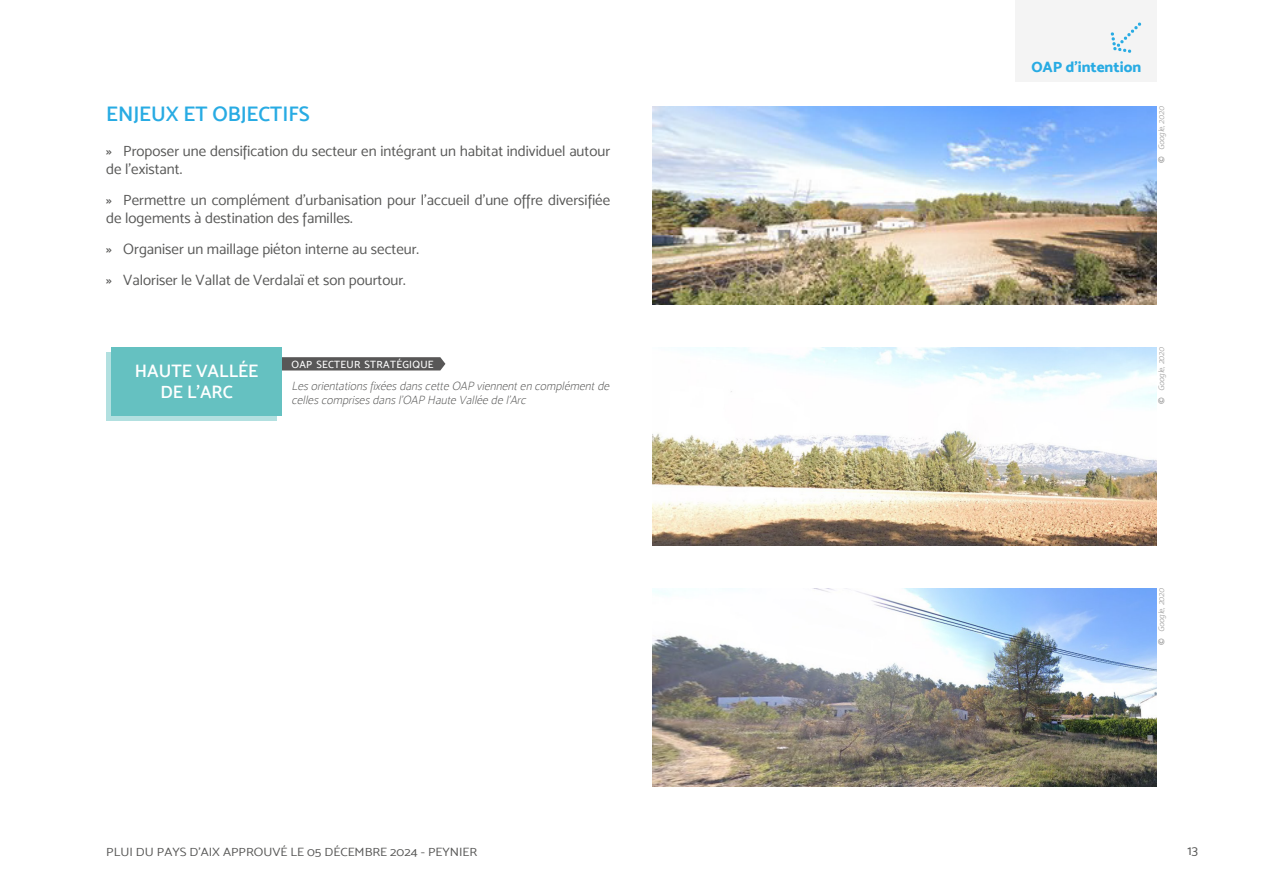
<style>
.page{position:relative;width:1263px;height:893px;background:#fff}
.page>*{position:absolute;margin:0;border:0;box-sizing:border-box;transform-origin:0 0}
.Titre_3_-_bleu{font:21px "Mosk Semi Bold 600";color:#28abe3}
.symbole3{font:18px/21.6px "Mosk Semi Bold 600";color:#fff;text-align:center}
.t1{font:15px/18px "Mosk Normal 400";color:#575756}
.t2{font:15px "Mosk Extra Bold 800";color:#28abe3}
.t3{font:13.5px "Mosk Normal 400";color:#575756}
.symbole_2{font:italic 12px/14.4px "Mosk Thin 100";color:#575756}
.t4{font:12px "Mosk Normal 400";color:#575756;scale:1.1 1}
.symbole{font:10.5px "Mosk Medium 500";letter-spacing:.03em;color:#fff}
.t5{font:italic 8.25px "Mosk Extra Light 200";color:#909090}
.s1{font-family:"Mosk Medium 500"}
.s2{font-family:"Mosk Medium 500";font-style:normal}
</style>
<div class="page">
<img style="left:653px;top:106px;width:504px;height:199px">
<img style="left:653px;top:347px;width:504px;height:199px">
<img style="left:653px;top:588px;width:504px;height:199px">
<svg style="left:106px;top:353px;width:170px;height:68px"></svg>
<svg style="left:282px;top:357px;width:163px;height:13px;background:#5c5b5b"></svg>
<div style="left:112px;top:347px;width:170px;height:68px;background:#65c1c1"></div>
<div style="left:1015px;top:0;width:142px;height:81px;background:#f4f4f4"></div>
<svg style="left:1110px;top:22px;width:31px;height:31px"></svg>
<p class="Titre_3_-_bleu" style="left:106px;top:102px;width:205px">ENJEUX ET OBJECTIFS</p>
<p class="t1" style="left:106px;top:142px;width:505px"><span class="s1">»</span> Proposer une densification du secteur en intégrant un habitat individuel autour de l’existant.</p>
<p class="t1" style="left:106px;top:191px;width:505px"><span class="s1">»</span> Permettre un complément d’urbanisation pour l’accueil d'une offre diversifiée de logements à destination des familles.</p>
<p class="t1" style="left:106px;top:240px;width:314px"><span class="s1">»</span> Organiser un maillage piéton interne au secteur.</p>
<p class="t1" style="left:106px;top:270px;width:301px"><span class="s1">»</span> Valoriser le Vallat de Verdalaï et son pourtour.</p>
<p class="symbole3" style="left:135px;top:360px;width:125px">HAUTE VALLÉE<br>DE L’ARC</p>
<p class="symbole" style="left:291px;top:358px;width:144px">OAP SECTEUR STRATÉGIQUE</p>
<p class="symbole_2" style="left:291px;top:379px;width:322px">Lesorientationsfixéesdanscette OAP viennenten complémentde cellescomprisesdansl’OAP Haute Vallée de l’Arc</p>
<p class="t2" style="left:1031px;top:57px;width:111px">OAP d'intention</p>
<p class="t5" style="left:1156px;top:163px;width:60px;rotate:-90deg"><span class="s2">©</span> Goog le,2020</p>
<p class="t5" style="left:1156px;top:404px;width:60px;rotate:-90deg"><span class="s2">©</span> Goog le,2020</p>
<p class="t5" style="left:1156px;top:645px;width:60px;rotate:-90deg"><span class="s2">©</span> Goog le,2020</p>
<p class="t4" style="left:106px;top:844px;width:339px">PLUI DU PAYS D'AIX APPROUVÉ LE 05 DÉCEMBRE 2024 - PEYNIER</p>
<p class="t3" style="left:1187px;top:842px;width:12px">13</p>
</div>
